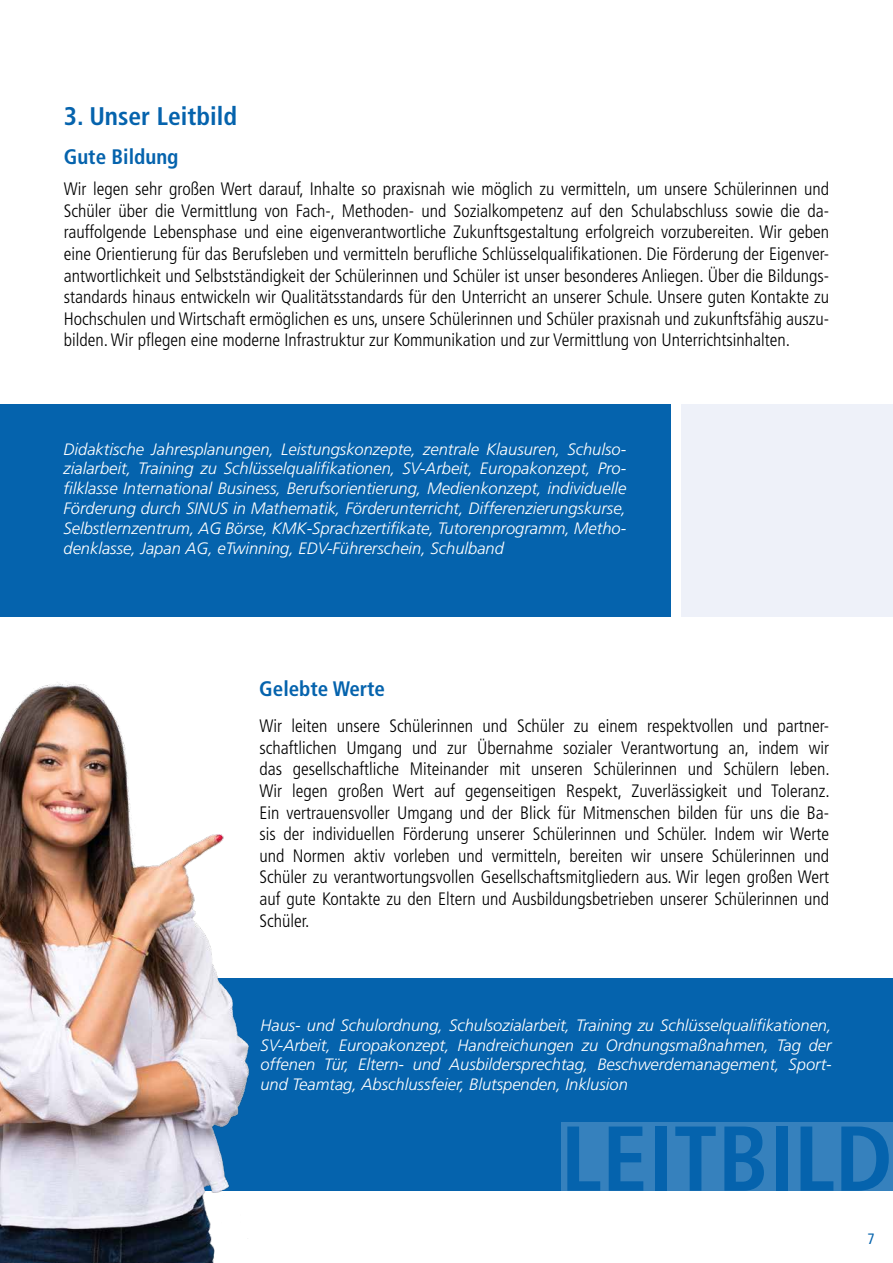
<style>
.page{position:relative;width:893px;height:1263px;background:#fff}
.page>*{position:absolute;margin:0;border:0;box-sizing:border-box;transform-origin:0 0}
.t1{font:700 condensed 91.95px "Frutiger LT Std";color:#0563ad}
.t2{font:700 condensed 25.5px "Frutiger LT Std";color:#0563ad}
.t3{font:700 condensed 21px "Frutiger LT Std";color:#0563ad}
.t4{font:300 condensed 18px/21.6px "Frutiger LT Std";color:#000;text-align:justify}
.t5{font:italic 300 16.5px/19.8px "Frutiger LT Std";color:#fff;text-align:justify}
.t6{font:condensed 15px "Frutiger LT Std";color:#0563ad}
</style>
<div class="page">
<div style="left:0;top:404px;width:670px;height:213px;background:#0563ad"></div>
<div style="left:0;top:978px;width:893px;height:213px;background:#0563ad"></div>
<div style="left:682px;top:404px;width:211px;height:213px;background:#eef1f9"></div>
<img style="left:0;top:682px;width:250px;height:581px">
<div style="left:561px;top:1122px;width:332px;height:69px;background:#3681bd"></div>
<h2 class="t2" style="left:64px;top:101px;width:175px">3. Unser Leitbild</h2>
<p class="t3" style="left:64px;top:145px;width:116px">Gute Bildung</p>
<p class="t4" style="left:64px;top:178px;width:767px">Wir legen sehr großen Wert darauf, Inhalte so praxisnah wie möglich zu vermitteln, um unsere Schülerinnen und Schüler über die Vermittlung von Fach-, Methoden- und Sozialkompetenz auf den Schulabschluss sowie die da&shy;rauffolgende Lebensphase und eine eigenverantwortliche Zukunftsgestaltung erfolgreich vorzubereiten. Wir geben eine Orientierung für das Berufsleben und vermitteln berufliche Schlüsselqualifikationen. Die Förderung der Eigenver&shy;antwortlichkeit und Selbstständigkeit der Schülerinnen und Schüler ist unser besonderes Anliegen. Über die Bildungs&shy;standards hinaus entwickeln wir Qualitätsstandards für den Unterricht an unserer Schule. Unsere guten Kontakte zu Hochschulen und Wirtschaft ermöglichen es uns, unsere Schülerinnen und Schüler praxisnah und zukunftsfähig auszu&shy;bilden. Wir pflegen eine moderne Infrastruktur zur Kommunikation und zur Vermittlung von Unterrichtsinhalten.</p>
<p class="t5" style="left:63px;top:439px;width:564px">Didaktische Jahresplanungen, Leistungskonzepte, zentrale Klausuren, Schulso&shy;zialarbeit, Training zu Schlüsselqualifikationen, SV-Arbeit, Europakonzept, Pro&shy;filklasse International Business, Berufsorientierung, Medienkonzept, individuelle Förderung durch SINUS in Mathematik, Förderunterricht, Differenzierungskurse, Selbstlernzentrum, AG Börse, KMK-Sprachzertifikate, Tutorenprogramm, Metho&shy;denklasse, Japan AG, eTwinning, EDV-Führerschein, Schulband</p>
<p class="t3" style="left:259px;top:676px;width:127px">Gelebte Werte</p>
<p class="t4" style="left:259px;top:715px;width:572px">Wir leiten unsere Schülerinnen und Schüler zu einem respektvollen und partner&shy;schaftlichen Umgang und zur Übernahme sozialer Verantwortung an, indem wir das gesellschaftliche Miteinander mit unseren Schülerinnen und Schülern leben.<br>Wir legen großen Wert auf gegenseitigen Respekt, Zuverlässigkeit und Toleranz.<br>Ein vertrauensvoller Umgang und der Blick für Mitmenschen bilden für uns die Ba&shy;sis der individuellen Förderung unserer Schülerinnen und Schüler. Indem wir Werte und Normen aktiv vorleben und vermitteln, bereiten wir unsere Schülerinnen und Schüler zu verantwortungsvollen Gesellschaftsmitgliedern aus. Wir legen großen Wert auf gute Kontakte zu den Eltern und Ausbildungsbetrieben unserer Schülerinnen und Schüler.</p>
<p class="t5" style="left:260px;top:1015px;width:573px">Haus- und Schulordnung, Schulsozialarbeit, Training zu Schlüsselqualifikationen, SV-Arbeit, Europakonzept, Handreichungen zu Ordnungsmaßnahmen, Tag der offenen Tür, Eltern- und Ausbildersprechtag, Beschwerdemanagement, Sport&shy;und Teamtag, Abschlussfeier, Blutspenden, Inklusion</p>
<h1 class="t1" style="left:561px;top:1104px;width:333px">LEITBILD</h1>
<p class="t6" style="left:867px;top:1230px;width:9px">7</p>
</div>
